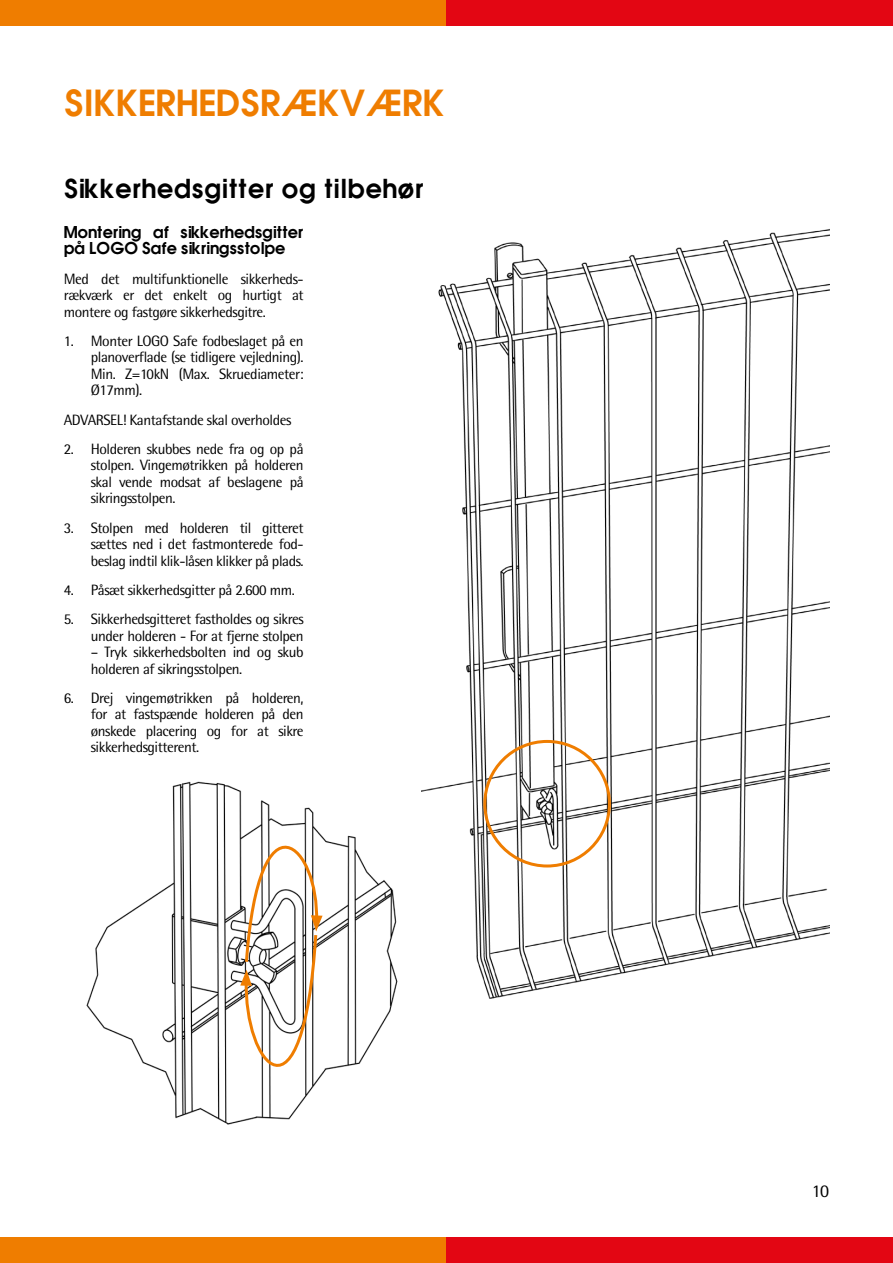
<style>
.page{position:relative;width:893px;height:1263px;background:#fff}
.page>*{position:absolute;margin:0;border:0;box-sizing:border-box;transform-origin:0 0}
.t1{font:33px "Avant Garde Demi";color:#ef7d00}
.t2{font:24px "Avant Garde Demi";color:#000}
.t3{font:18px "Agfa Rotis Semisans";color:#000}
.t4{font:15px/16.5px "Agfa Rotis Semisans";letter-spacing:-.03em;color:#000;text-align:justify}
.t5{font:15px/16.5px "Avant Garde Demi";letter-spacing:-.03em;color:#000}
</style>
<div class="page">
<div style="left:0;top:0;width:446px;height:26px;background:#ef7d00"></div>
<div style="left:446px;top:0;width:447px;height:26px;background:#e30613"></div>
<div style="left:0;top:1237px;width:446px;height:26px;background:#ef7d00"></div>
<div style="left:446px;top:1237px;width:447px;height:26px;background:#e30613"></div>
<img style="left:86px;top:781px;width:312px;height:344px">
<svg style="left:240px;top:785px;width:83px;height:340px"></svg>
<img style="left:421px;top:229px;width:408px;height:770px">
<div style="left:483px;top:740px;width:128px;height:127px;border:3px solid #ef7d00;border-radius:50%"></div>
<h1 class="t1" style="left:64px;top:80px;width:382px">SIKKERHEDSRÆKVÆRK</h1>
<h2 class="t2" style="left:64px;top:172px;width:362px">Sikkerhedsgitter og tilbehør</h2>
<p class="t5" style="left:64px;top:224px;width:241px">Montering af sikkerhedsgitter på LOGO Safe sikringsstolpe</p>
<p class="t4" style="left:64px;top:270px;width:241px">Med det multifunktionelle sikkerheds&shy;rækværk er det enkelt og hurtigt at montere og fastgøre sikkerhedsgitre.</p>
<p class="t4" style="left:91px;top:332px;width:214px;text-indent:-27px">1. Monter LOGO Safe fodbeslaget på en planoverflade (se tidligere vejledning).<br>Min. Z=10kN (Max. Skruediameter:<br>Ø17mm).</p>
<p class="t4" style="left:64px;top:411px;width:229px">ADVARSEL! Kantafstande skal overholdes</p>
<p class="t4" style="left:91px;top:440px;width:214px;text-indent:-27px">2. Holderen skubbes nede fra og op på stolpen. Vingemøtrikken på holderen skal vende modsat af beslagene på sikringsstolpen.</p>
<p class="t4" style="left:91px;top:519px;width:214px;text-indent:-27px">3. Stolpen med holderen til gitteret sættes ned i det fastmonterede fod&shy;beslag indtil klik-låsen klikker på plads.</p>
<p class="t4" style="left:64px;top:581px;width:232px">4. Påsæt sikkerhedsgitter på 2.600 mm.</p>
<p class="t4" style="left:64px;top:611px;width:241px;text-align:right">5. Sikkerhedsgitteret fastholdes og sikres under holderen - For at fjerne stolpen</p>
<p class="t4" style="left:91px;top:644px;width:214px">– Tryk sikkerhedsbolten ind og skub holderen af sikringsstolpen.</p>
<p class="t4" style="left:91px;top:689px;width:214px;text-indent:-27px">6. Drej vingemøtrikken på holderen, for at fastspænde holderen på den ønskede placering og for at sikre sikkerhedsgitterent.</p>
<p class="t3" style="left:812px;top:1180px;width:19px">10</p>
</div>
